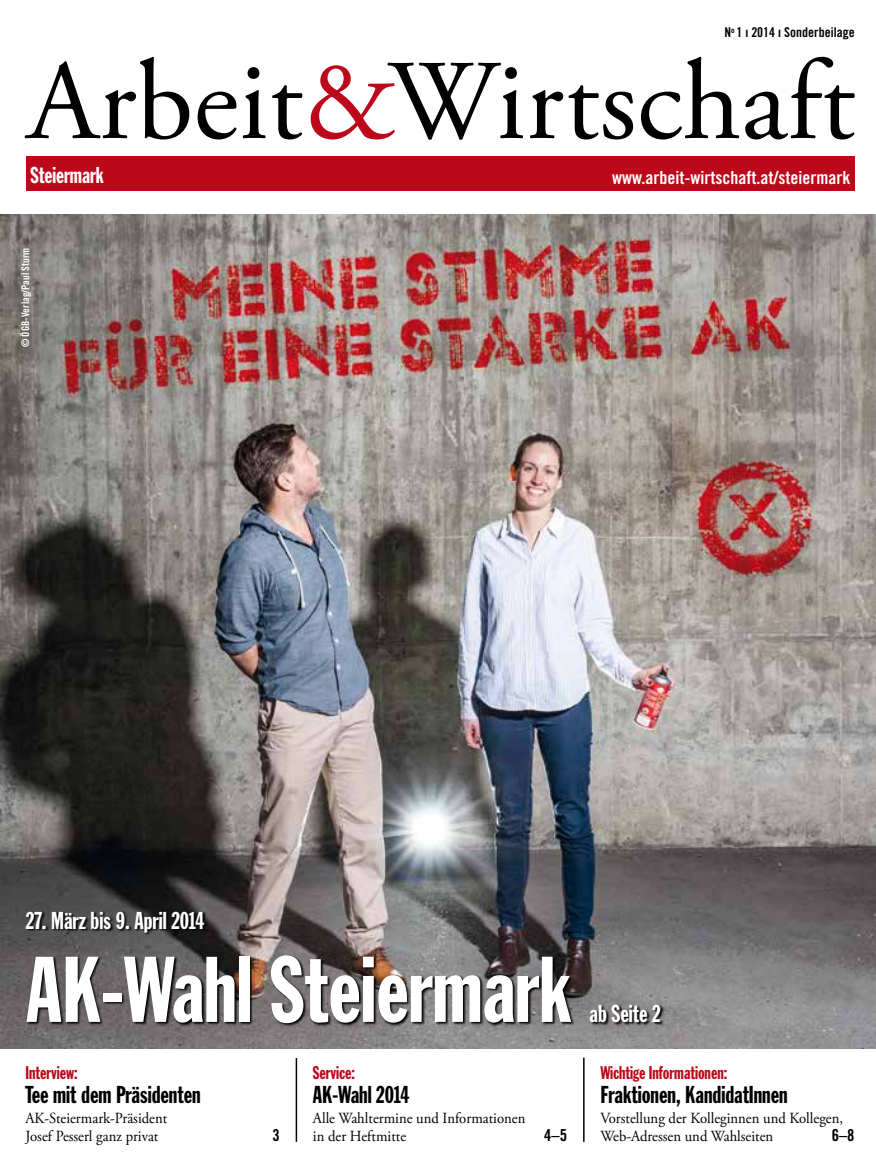
<style>
.page{position:relative;width:876px;height:1166px;background:#fff}
.page>*{position:absolute;margin:0;border:0;box-sizing:border-box;transform-origin:0 0}
.t1{font:91.5px "Franklin Gothic Std Extra Cond";color:#fff}
.t2{font:24px "Franklin Gothic Std Extra Cond";color:#000}
.t3{font:24px "Franklin Gothic Std Extra Cond";color:#fff}
.t4{font:22.5px "Franklin Gothic Std Extra Cond";color:#fff}
.t5{font:18px "Franklin Gothic Std Extra Cond";color:#bd071a}
.t6{font:18px "Trade Gothic Bold Cond Twenty";color:#fff}
.t7{font:16.5px "Trade Gothic Bold Cond Twenty";color:#000}
.t8{font:15.45px/18px "Adobe Garamond Pro";color:#000;scale:.95 1}
.t9{font:13.5px "Trade Gothic Bold Cond Twenty";color:#000}
.t10{font:10.5px "Trade Gothic Bold Cond Twenty";color:#fff}
</style>
<div class="page">
<img style="left:0;top:214px;width:876px;height:833px">
<svg style="left:311px;top:57px;width:544px;height:83px"></svg>
<svg style="left:24px;top:57px;width:279px;height:82px"></svg>
<hr style="left:296px;top:1057px;width:1px;height:84px;background:#000">
<hr style="left:583px;top:1057px;width:2px;height:84px;background:#000">
<svg style="left:26px;top:910px;width:638px;height:116px;background:#4e4a4b"></svg>
<div style="left:26px;top:156px;width:829px;height:35px;background:#bd071a"></div>
<p class="t9" style="left:724px;top:24px;width:132px">N<sup>o</sup> 1 ı 2014 ı Sonderbeilage</p>
<h3 class="t4" style="left:30px;top:163px;width:75px">Steiermark</h3>
<p class="t6" style="left:612px;top:166px;width:240px">www.arbeit-wirtschaft.at/steiermark</p>
<p class="t10" style="left:19px;top:347px;width:101px;rotate:-90deg">© ÖGB-Verlag/Paul Sturm</p>
<h2 class="t3" style="left:26px;top:907px;width:180px">27. März bis 9. April 2014</h2>
<h1 class="t1" style="left:26px;top:940px;width:547px">AK-Wahl Steiermark</h1>
<p class="t5" style="left:26px;top:1062px;width:54px">Interview:</p>
<h2 class="t2" style="left:26px;top:1081px;width:177px">Tee mit dem Präsidenten</h2>
<p class="t8" style="left:26px;top:1109px;width:151px">AK-Steiermark-Präsident<br>Josef Pesserl ganz privat</p>
<p class="t7" style="left:273px;top:1125px;width:9px">3</p>
<p class="t5" style="left:313px;top:1062px;width:44px">Service:</p>
<h2 class="t2" style="left:313px;top:1081px;width:98px">AK-Wahl 2014</h2>
<p class="t8" style="left:313px;top:1109px;width:225px">Alle Wahltermine und Informationen in der Heftmitte</p>
<p class="t7" style="left:544px;top:1125px;width:24px">4–5</p>
<h2 class="t3" style="left:590px;top:1000px;width:73px">ab Seite 2</h2>
<p class="t5" style="left:600px;top:1062px;width:128px">Wichtige Informationen:</p>
<h2 class="t2" style="left:600px;top:1081px;width:189px">Fraktionen, KandidatInnen</h2>
<p class="t8" style="left:600px;top:1109px;width:257px">Vorstellung der Kolleginnen und Kollegen,<br>Web-Adressen und Wahlseiten</p>
<p class="t7" style="left:832px;top:1125px;width:24px">6–8</p>
</div>
